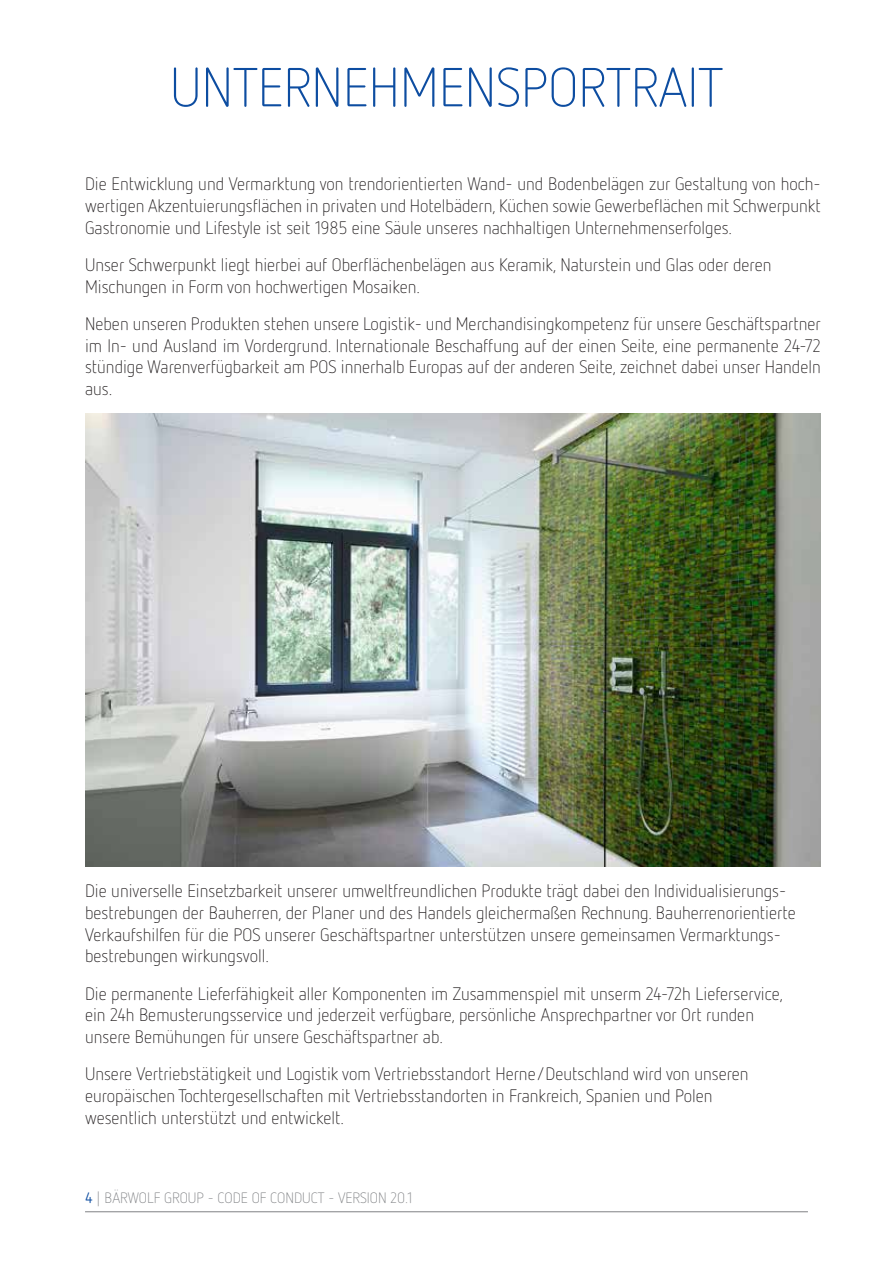
<style>
.page{position:relative;width:893px;height:1263px;background:#fff}
.page>*{position:absolute;margin:0;border:0;box-sizing:border-box;transform-origin:0 0}
.t1{font:300 54.75px "Netto OT";color:#0d4da1}
.t2{font:300 18px/21.6px "Netto OT";color:#231f20}
.t3{font:300 15px "Netto OT";color:#808285}
.s1{font-weight:400;color:#0d4da1}
</style>
<div class="page">
<img style="left:85px;top:414px;width:736px;height:452px">
<hr style="left:85px;top:1211px;width:723px;height:1px;background:#808285">
<h1 class="t1" style="left:170px;top:54px;width:554px">UNTERNEHMENSPORTRAIT</h1>
<p class="t2" style="left:85px;top:173px;width:737px;text-align:justify">Die Entwicklung und Vermarktung von trendorientierten Wand- und Bodenbelägen zur Gestaltung von hoch&shy;wertigen Akzentuierungsflächen in privaten und Hotelbädern, Küchen sowie Gewerbeflächen mit Schwerpunkt Gastronomie und Lifestyle ist seit 1985 eine Säule unseres nachhaltigen Unternehmenserfolges.</p>
<p class="t2" style="left:85px;top:254px;width:688px">Unser Schwerpunkt liegt hierbei auf Oberflächenbelägen aus Keramik, Naturstein und Glas oder deren<br>Mischungen in Form von hochwertigen Mosaiken.</p>
<p class="t2" style="left:85px;top:313px;width:737px;text-align:justify">Neben unseren Produkten stehen unsere Logistik- und Merchandisingkompetenz für unsere Geschäftspartner im In- und Ausland im Vordergrund. Internationale Beschaffung auf der einen Seite, eine permanente 24-72 stündige Warenverfügbarkeit am POS innerhalb Europas auf der anderen Seite, zeichnet dabei unser Handeln aus.</p>
<p class="t2" style="left:85px;top:880px;width:712px">Die universelle Einsetzbarkeit unserer umweltfreundlichen Produkte trägt dabei den Individualisierungs&shy;bestrebungen der Bauherren, der Planer und des Handels gleichermaßen Rechnung. Bauherrenorientierte Verkaufshilfen für die POS unserer Geschäftspartner unterstützen unsere gemeinsamen Vermarktungs&shy;bestrebungen wirkungsvoll.</p>
<p class="t2" style="left:85px;top:982px;width:700px">Die permanente Lieferfähigkeit aller Komponenten im Zusammenspiel mit unserm 24-72h Lieferservice, ein 24h Bemusterungsservice und jederzeit verfügbare, persönliche Ansprechpartner vor Ort runden unsere Bemühungen für unsere Geschäftspartner ab.</p>
<p class="t2" style="left:85px;top:1063px;width:665px">Unsere Vertriebstätigkeit und Logistik vom Vertriebsstandort Herne/Deutschland wird von unseren europäischen Tochtergesellschaften mit Vertriebsstandorten in Frankreich, Spanien und Polen wesentlich unterstützt und entwickelt.</p>
<p class="t3" style="left:85px;top:1189px;width:329px"><span class="s1">4</span> | BÄRWOLF GROUP - CODE OF CONDUCT - VERSION 20.1</p>
</div>
